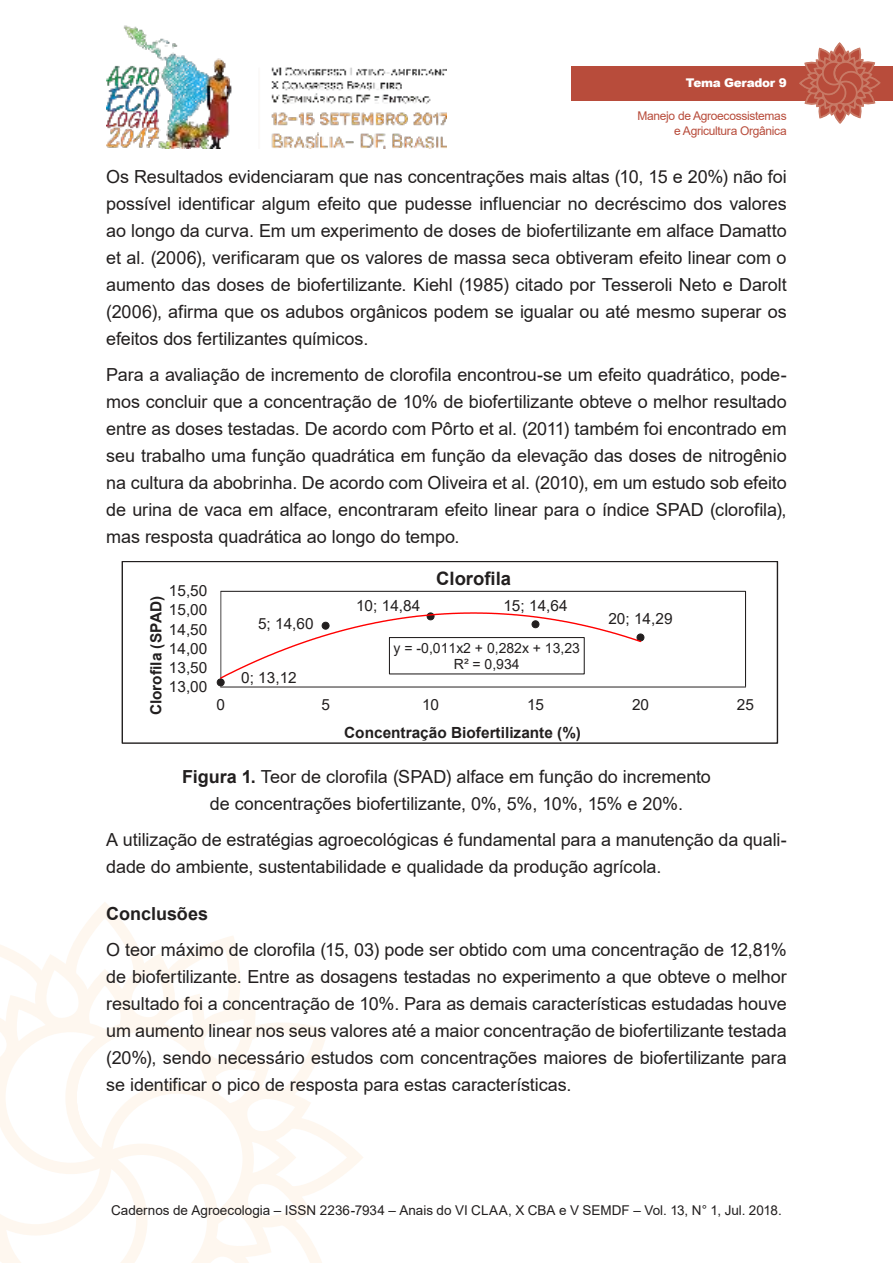
<style>
.page{position:relative;width:893px;height:1263px;background:#fff}
.page>*{position:absolute;margin:0;border:0;box-sizing:border-box;transform-origin:0 0}
.t1{font:700 18.45px "Arial";color:#221f1f}
.t2{font:18px/27px "Arial";letter-spacing:-.005em;color:#221f1f;text-align:justify}
.t3{font:700 18px "Arial";color:#221f1f}
.t4{font:15.3px "Arial";color:#221f1f}
.t5{font:700 15.3px "Arial";color:#221f1f}
.t6{font:14.1px/16.2px "Arial";color:#221f1f;text-align:center}
.t7{font:13.5px "Arial";color:#221f1f}
.t8{font:12px/14.4px "Arial";letter-spacing:-.025em;color:#b84c3b;text-align:right}
.t9{font:900 12px "Arial";letter-spacing:-.025em;color:#fff}
.s1{font-weight:700}
</style>
<div class="page">
<img style="left:106px;top:25px;width:340px;height:124px">
<svg style="left:0;top:910px;width:363px;height:353px"></svg>
<div style="left:571px;top:66px;width:322px;height:34px;background:#b84c3b"></div>
<svg style="left:798px;top:43px;width:83px;height:81px"></svg>
<div style="left:220px;top:591px;width:526px;height:96px;border:1px solid #221f1f"></div>
<hr style="left:220px;top:591px;width:1px;height:96px;background:#999797">
<hr style="left:221px;top:687px;width:524px;height:1px;background:#999797">
<div style="left:217px;top:679px;width:7px;height:7px;background:#221f1f;border-radius:50%"></div>
<div style="left:217px;top:678px;width:7px;height:8px;border:1px solid #221f1f;border-radius:50%"></div>
<div style="left:637px;top:634px;width:7px;height:7px;border:1px solid #221f1f;border-radius:50%"></div>
<svg style="left:221px;top:612px;width:421px;height:68px"></svg>
<div style="left:389px;top:637px;width:196px;height:37px;border:1px solid #221f1f"></div>
<div style="left:122px;top:561px;width:656px;height:183px;border:1px solid #221f1f"></div>
<p class="t9" style="left:686px;top:76px;width:102px">Tema Gerador 9</p>
<p class="t8" style="left:637px;top:110px;width:151px">Manejo de Agroecossistemas e Agricultura Orgânica</p>
<p class="t2" style="left:106px;top:165px;width:682px">Os Resultados evidenciaram que nas concentrações mais altas (10, 15 e 20%) não foi possível identificar algum efeito que pudesse influenciar no decréscimo dos valores ao longo da curva. Em um experimento de doses de biofertilizante em alface Damatto et al. (2006), verificaram que os valores de massa seca obtiveram efeito linear com o aumento das doses de biofertilizante. Kiehl (1985) citado por Tesseroli Neto e Darolt (2006), afirma que os adubos orgânicos podem se igualar ou até mesmo superar os efeitos dos fertilizantes químicos.</p>
<p class="t2" style="left:106px;top:363px;width:682px">Para a avaliação de incremento de clorofila encontrou-se um efeito quadrático, pode&shy;mos concluir que a concentração de 10% de biofertilizante obteve o melhor resultado entre as doses testadas. De acordo com Pôrto et al. (2011) também foi encontrado em seu trabalho uma função quadrática em função da elevação das doses de nitrogênio na cultura da abobrinha. De acordo com Oliveira et al. (2010), em um estudo sob efeito de urina de vaca em alface, encontraram efeito linear para o índice SPAD (clorofila), mas resposta quadrática ao longo do tempo.</p>
<p class="t4" style="left:169px;top:585px;width:40px">15,50</p>
<p class="t5" style="left:150px;top:715px;width:121px;rotate:-90deg">Clorofila (SPAD)</p>
<p class="t4" style="left:169px;top:604px;width:40px">15,00</p>
<p class="t4" style="left:169px;top:623px;width:40px">14,50</p>
<p class="t4" style="left:169px;top:642px;width:40px">14,00</p>
<p class="t4" style="left:169px;top:662px;width:40px">13,50</p>
<p class="t4" style="left:169px;top:681px;width:40px">13,00</p>
<p class="t4" style="left:258px;top:618px;width:57px">5; 14,60</p>
<p class="t4" style="left:241px;top:672px;width:57px">0; 13,12</p>
<p class="t1" style="left:436px;top:572px;width:76px">Clorofila</p>
<p class="t4" style="left:356px;top:600px;width:66px">10; 14,84</p>
<p class="t4" style="left:503px;top:600px;width:66px">15; 14,64</p>
<p class="t6" style="left:394px;top:641px;width:188px">y = -0,011x2 + 0,282x + 13,23<br>R² = 0,934</p>
<p class="t4" style="left:608px;top:613px;width:66px">20; 14,29</p>
<p class="t4" style="left:216px;top:699px;width:10px">0</p>
<p class="t4" style="left:321px;top:699px;width:10px">5</p>
<p class="t4" style="left:422px;top:699px;width:19px">10</p>
<p class="t4" style="left:527px;top:699px;width:19px">15</p>
<p class="t4" style="left:632px;top:699px;width:19px">20</p>
<p class="t4" style="left:737px;top:699px;width:19px">25</p>
<p class="t5" style="left:344px;top:727px;width:238px">Concentração Biofertilizante (%)</p>
<p class="t2" style="left:182px;top:765px;width:530px;text-align:center"><span class="s1">Figura 1.</span> Teor de clorofila (SPAD) alface em função do incremento de concentrações biofertilizante, 0%, 5%, 10%, 15% e 20%.</p>
<p class="t2" style="left:106px;top:828px;width:682px">A utilização de estratégias agroecológicas é fundamental para a manutenção da quali&shy;dade do ambiente, sustentabilidade e qualidade da produção agrícola.</p>
<p class="t3" style="left:106px;top:907px;width:103px">Conclusões</p>
<p class="t2" style="left:106px;top:937px;width:682px">O teor máximo de clorofila (15, 03) pode ser obtido com uma concentração de 12,81% de biofertilizante. Entre as dosagens testadas no experimento a que obteve o melhor resultado foi a concentração de 10%. Para as demais características estudadas houve um aumento linear nos seus valores até a maior concentração de biofertilizante testada (20%), sendo necessário estudos com concentrações maiores de biofertilizante para se identificar o pico de resposta para estas características.</p>
<p class="t7" style="left:111px;top:1205px;width:672px">Cadernos de Agroecologia – ISSN 2236-7934 – Anais do VI CLAA, X CBA e V SEMDF – Vol. 13, N° 1, Jul. 2018.</p>
</div>
